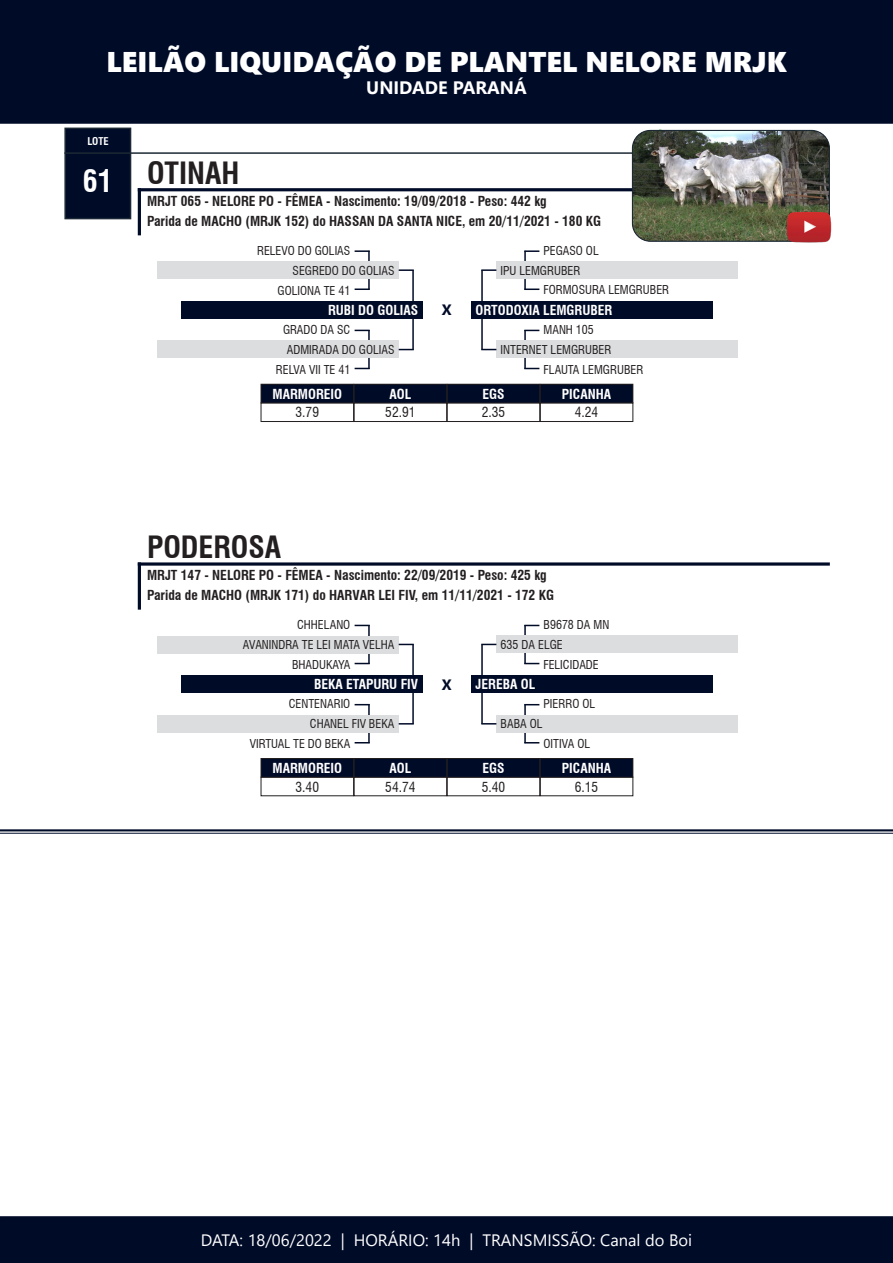
<style>
.page{position:relative;width:893px;height:1263px;background:#fff}
.page>*{position:absolute;margin:0;border:0;box-sizing:border-box;transform-origin:0 0}
.t1{font:700 condensed 30px "Swiss 721 BT";color:#231f20}
.t2{font:700 condensed 30px "Swiss 721 BT";color:#fff}
.t3{font:28.5px "Segoe UI Black";color:#fff}
.t4{font:700 18px "Segoe UI";color:#fff}
.t5{font:16.5px "Segoe UI";color:#fff}
.t6{font:700 15px "Segoe UI";color:#000b28}
.t7{font:700 condensed 13.5px "Swiss 721 BT";color:#231f20}
.t8{font:700 condensed 13.5px "Swiss 721 BT";color:#fff}
.t9{font:condensed 13.5px "Swiss 721 BT";color:#231f20}
.t10{font:condensed 12px "Swiss 721 BT";color:#231f20}
.t11{font:700 condensed 10.5px "Swiss 721 BT";color:#fff}
</style>
<div class="page">
<div style="left:0;top:1216px;width:893px;height:47px;background:#000b28;border:2px solid #000b28"></div>
<div style="left:0;top:0;width:893px;height:124px;background:#000b28;border:2px solid #000b28"></div>
<div style="left:64px;top:128px;width:67px;height:91px;background:#000b28;border:2px solid #1d2935"></div>
<hr style="left:138px;top:188px;width:692px;height:3px;background:#000b28">
<hr style="left:138px;top:188px;width:3px;height:47px;background:#000b28">
<hr style="left:64px;top:152px;width:597px;height:2px;background:#1c2934">
<div style="left:261px;top:403px;width:93px;height:19px;border:1px solid #231f20"></div>
<div style="left:447px;top:403px;width:93px;height:19px;border:1px solid #231f20"></div>
<div style="left:354px;top:403px;width:93px;height:19px;border:1px solid #231f20"></div>
<div style="left:540px;top:403px;width:93px;height:19px;border:1px solid #231f20"></div>
<div style="left:261px;top:384px;width:93px;height:19px;background:#000b28"></div>
<div style="left:261px;top:384px;width:93px;height:19px;border:1px solid #231f20"></div>
<div style="left:447px;top:384px;width:93px;height:19px;background:#000b28"></div>
<div style="left:447px;top:384px;width:93px;height:19px;border:1px solid #231f20"></div>
<div style="left:354px;top:384px;width:93px;height:19px;background:#000b28"></div>
<div style="left:354px;top:384px;width:93px;height:19px;border:1px solid #231f20"></div>
<div style="left:540px;top:384px;width:93px;height:19px;background:#000b28"></div>
<div style="left:540px;top:384px;width:93px;height:19px;border:1px solid #231f20"></div>
<img style="left:632px;top:130px;width:197px;height:110px">
<div style="left:632px;top:130px;width:198px;height:112px;border:1px solid #1c2934;border-radius:18px"></div>
<img style="left:786px;top:211px;width:45px;height:32px">
<svg style="left:524px;top:330px;width:15px;height:11px"></svg>
<svg style="left:524px;top:358px;width:15px;height:11px"></svg>
<svg style="left:524px;top:250px;width:15px;height:11px"></svg>
<svg style="left:524px;top:279px;width:15px;height:11px"></svg>
<svg style="left:355px;top:330px;width:15px;height:11px"></svg>
<svg style="left:355px;top:358px;width:15px;height:11px"></svg>
<svg style="left:355px;top:250px;width:15px;height:12px"></svg>
<svg style="left:355px;top:279px;width:15px;height:11px"></svg>
<div style="left:181px;top:301px;width:242px;height:18px;background:#000b28"></div>
<div style="left:471px;top:301px;width:242px;height:17px;background:#000b28"></div>
<div style="left:158px;top:341px;width:241px;height:17px;background:#dcdddf"></div>
<div style="left:496px;top:341px;width:242px;height:17px;background:#dcdddf"></div>
<div style="left:158px;top:262px;width:241px;height:17px;background:#dcdddf"></div>
<div style="left:496px;top:261px;width:242px;height:18px;background:#dcdddf"></div>
<hr style="left:412px;top:270px;width:2px;height:31px;background:#000b28">
<svg style="left:399px;top:269px;width:15px;height:2px"></svg>
<hr style="left:412px;top:318px;width:2px;height:32px;background:#000b28">
<svg style="left:399px;top:349px;width:15px;height:1px"></svg>
<hr style="left:481px;top:270px;width:2px;height:31px;background:#000b28">
<svg style="left:481px;top:269px;width:15px;height:2px"></svg>
<hr style="left:481px;top:318px;width:2px;height:32px;background:#000b28">
<svg style="left:481px;top:349px;width:15px;height:1px"></svg>
<svg style="left:141px;top:562px;width:689px;height:4px;background:#333c53"></svg>
<hr style="left:138px;top:562px;width:3px;height:48px;background:#000b28">
<div style="left:261px;top:777px;width:93px;height:19px;border:1px solid #231f20"></div>
<div style="left:447px;top:777px;width:93px;height:19px;border:1px solid #231f20"></div>
<div style="left:354px;top:777px;width:93px;height:19px;border:1px solid #231f20"></div>
<div style="left:540px;top:777px;width:93px;height:19px;border:1px solid #231f20"></div>
<div style="left:261px;top:758px;width:93px;height:19px;background:#000b28"></div>
<div style="left:261px;top:758px;width:93px;height:19px;border:1px solid #231f20"></div>
<div style="left:447px;top:758px;width:93px;height:19px;background:#000b28"></div>
<div style="left:447px;top:758px;width:93px;height:19px;border:1px solid #231f20"></div>
<div style="left:354px;top:758px;width:93px;height:19px;background:#000b28"></div>
<div style="left:354px;top:758px;width:93px;height:19px;border:1px solid #231f20"></div>
<div style="left:540px;top:758px;width:93px;height:19px;background:#000b28"></div>
<div style="left:540px;top:758px;width:93px;height:19px;border:1px solid #231f20"></div>
<hr style="left:0;top:829px;width:893px;height:2px;background:#000b28">
<hr style="left:0;top:833px;width:893px;height:1px;background:#000b28">
<svg style="left:524px;top:704px;width:15px;height:11px"></svg>
<svg style="left:524px;top:732px;width:15px;height:11px"></svg>
<svg style="left:524px;top:625px;width:15px;height:11px"></svg>
<svg style="left:524px;top:653px;width:15px;height:11px"></svg>
<svg style="left:355px;top:704px;width:15px;height:11px"></svg>
<svg style="left:355px;top:732px;width:15px;height:11px"></svg>
<svg style="left:355px;top:625px;width:15px;height:11px"></svg>
<svg style="left:355px;top:653px;width:15px;height:11px"></svg>
<div style="left:181px;top:675px;width:242px;height:18px;background:#000b28"></div>
<div style="left:471px;top:675px;width:242px;height:18px;background:#000b28"></div>
<div style="left:158px;top:715px;width:241px;height:17px;background:#dcdddf"></div>
<div style="left:496px;top:715px;width:242px;height:17px;background:#dcdddf"></div>
<div style="left:158px;top:636px;width:241px;height:17px;background:#dcdddf"></div>
<div style="left:496px;top:636px;width:242px;height:17px;background:#dcdddf"></div>
<hr style="left:412px;top:644px;width:2px;height:31px;background:#000b28">
<svg style="left:399px;top:644px;width:15px;height:1px"></svg>
<hr style="left:412px;top:693px;width:2px;height:31px;background:#000b28">
<svg style="left:399px;top:723px;width:15px;height:1px"></svg>
<hr style="left:481px;top:644px;width:2px;height:31px;background:#000b28">
<svg style="left:481px;top:644px;width:15px;height:1px"></svg>
<hr style="left:481px;top:693px;width:2px;height:31px;background:#000b28">
<svg style="left:481px;top:723px;width:15px;height:1px"></svg>
<h2 class="t3" style="left:107px;top:41px;width:681px">LEILÃO LIQUIDAÇÃO DE PLANTEL NELORE MRJK</h2>
<h3 class="t4" style="left:366px;top:70px;width:162px">UNIDADE PARANÁ</h3>
<p class="t11" style="left:87px;top:135px;width:23px">LOTE</p>
<p class="t2" style="left:83px;top:163px;width:31px">61</p>
<p class="t1" style="left:147px;top:155px;width:94px">OTINAH</p>
<p class="t7" style="left:147px;top:193px;width:401px">MRJT 065 - NELORE PO - FÊMEA - Nascimento: 19/09/2018 - Peso: 442 kg</p>
<p class="t7" style="left:147px;top:213px;width:456px">Parida de MACHO (MRJK 152) do HASSAN DA SANTA NICE, em 20/11/2021 - 180 KG</p>
<p class="t10" style="left:257px;top:243px;width:95px">RELEVO DO GOLIAS</p>
<p class="t10" style="left:544px;top:243px;width:57px">PEGASO OL</p>
<p class="t10" style="left:293px;top:263px;width:103px">SEGREDO DO GOLIAS</p>
<p class="t10" style="left:501px;top:263px;width:81px">IPU LEMGRUBER</p>
<p class="t10" style="left:278px;top:283px;width:74px">GOLIONA TE 41</p>
<p class="t10" style="left:544px;top:283px;width:127px">FORMOSURA LEMGRUBER</p>
<p class="t8" style="left:328px;top:302px;width:92px">RUBI DO GOLIAS</p>
<p class="t6" style="left:442px;top:296px;width:11px">X</p>
<p class="t8" style="left:476px;top:302px;width:138px">ORTODOXIA LEMGRUBER</p>
<p class="t10" style="left:287px;top:342px;width:109px">ADMIRADA DO GOLIAS</p>
<p class="t10" style="left:501px;top:342px;width:112px">INTERNET LEMGRUBER</p>
<p class="t10" style="left:283px;top:323px;width:69px">GRADO DA SC</p>
<p class="t10" style="left:544px;top:323px;width:52px">MANH 105</p>
<p class="t10" style="left:276px;top:362px;width:76px">RELVA VII TE 41</p>
<p class="t10" style="left:544px;top:362px;width:101px">FLAUTA LEMGRUBER</p>
<p class="t8" style="left:273px;top:386px;width:71px">MARMOREIO</p>
<p class="t8" style="left:389px;top:386px;width:23px">AOL</p>
<p class="t8" style="left:482px;top:386px;width:24px">EGS</p>
<p class="t8" style="left:562px;top:386px;width:51px">PICANHA</p>
<p class="t9" style="left:296px;top:404px;width:25px">3.79</p>
<p class="t9" style="left:385px;top:404px;width:32px">52.91</p>
<p class="t9" style="left:482px;top:404px;width:25px">2.35</p>
<p class="t9" style="left:575px;top:404px;width:25px">4.24</p>
<p class="t1" style="left:147px;top:529px;width:136px">PODEROSA</p>
<p class="t7" style="left:147px;top:567px;width:401px">MRJT 147 - NELORE PO - FÊMEA - Nascimento: 22/09/2019 - Peso: 425 kg</p>
<p class="t7" style="left:147px;top:587px;width:409px">Parida de MACHO (MRJK 171) do HARVAR LEI FIV, em 11/11/2021 - 172 KG</p>
<p class="t10" style="left:297px;top:618px;width:55px">CHHELANO</p>
<p class="t10" style="left:544px;top:618px;width:67px">B9678 DA MN</p>
<p class="t10" style="left:243px;top:637px;width:153px">AVANINDRA TE LEI MATA VELHA</p>
<p class="t10" style="left:501px;top:637px;width:64px">635 DA ELGE</p>
<p class="t10" style="left:292px;top:657px;width:60px">BHADUKAYA</p>
<p class="t10" style="left:544px;top:657px;width:57px">FELICIDADE</p>
<p class="t8" style="left:314px;top:676px;width:106px">BEKA ETAPURU FIV</p>
<p class="t6" style="left:442px;top:670px;width:11px">X</p>
<p class="t8" style="left:476px;top:676px;width:61px">JEREBA OL</p>
<p class="t10" style="left:310px;top:717px;width:86px">CHANEL FIV BEKA</p>
<p class="t10" style="left:501px;top:717px;width:43px">BABA OL</p>
<p class="t10" style="left:289px;top:697px;width:63px">CENTENARIO</p>
<p class="t10" style="left:544px;top:697px;width:53px">PIERRO OL</p>
<p class="t10" style="left:250px;top:736px;width:102px">VIRTUAL TE DO BEKA</p>
<p class="t10" style="left:544px;top:736px;width:48px">OITIVA OL</p>
<p class="t8" style="left:273px;top:760px;width:71px">MARMOREIO</p>
<p class="t8" style="left:389px;top:760px;width:23px">AOL</p>
<p class="t8" style="left:482px;top:760px;width:24px">EGS</p>
<p class="t8" style="left:562px;top:760px;width:51px">PICANHA</p>
<p class="t9" style="left:296px;top:778px;width:25px">3.40</p>
<p class="t9" style="left:385px;top:778px;width:32px">54.74</p>
<p class="t9" style="left:482px;top:778px;width:25px">5.40</p>
<p class="t9" style="left:575px;top:778px;width:25px">6.15</p>
<h3 class="t5" style="left:201px;top:1224px;width:493px">DATA: 18/06/2022 | HORÁRIO: 14h | TRANSMISSÃO: Canal do Boi</h3>
</div>
